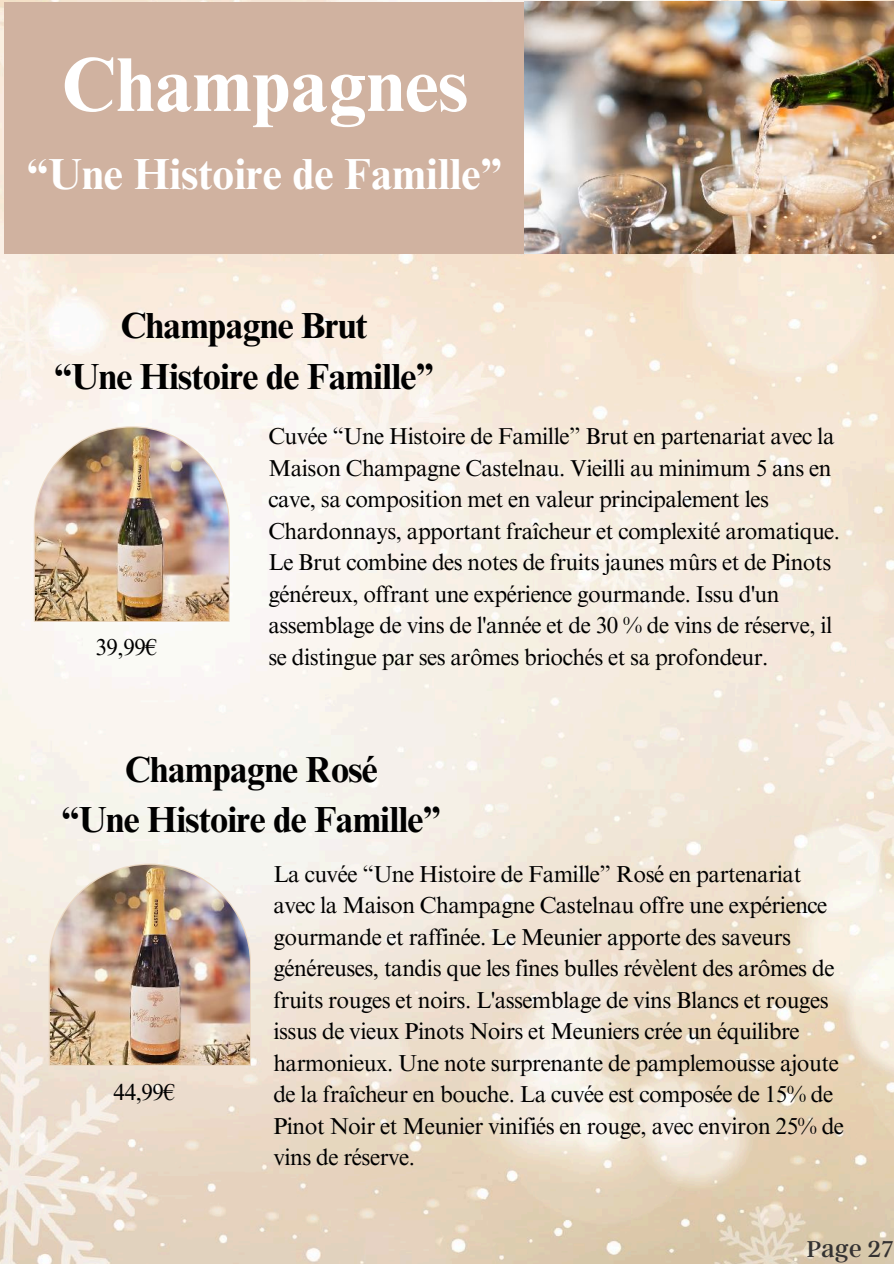
<style>
.page{position:relative;width:894px;height:1264px;background:#fff}
.page>*{position:absolute;margin:0;border:0;box-sizing:border-box;transform-origin:0 0}
.t1{font:700 76.5px "Times NRMT Pro";color:#fff}
.t2{font:700 43.5px "Times NRMT Pro";color:#fff}
.t3{font:700 36.3px/50.7px "Times NRMT Pro";letter-spacing:-.02em;color:#000;text-align:center}
.t4{font:25.5px "Argent CF";letter-spacing:.01em;color:#343232}
.t5{font:23.1px/31.5px "Times NRMT Pro";letter-spacing:-.02em;color:#000}
</style>
<div class="page">
<img style="left:0;top:0;width:893px;height:1263px">
<div style="left:5px;top:2px;width:518px;height:251px;background:#d0b2a0"></div>
<svg style="left:49px;top:863px;width:202px;height:203px"></svg>
<img style="left:50px;top:864px;width:200px;height:200px">
<img style="left:524px;top:2px;width:369px;height:251px">
<svg style="left:34px;top:426px;width:196px;height:196px"></svg>
<img style="left:35px;top:427px;width:193px;height:194px">
<p class="t1" style="left:61px;top:56px;width:408px">Champagnes</p>
<p class="t2" style="left:27px;top:157px;width:477px">“Une Histoire de Famille”</p>
<p class="t3" style="left:54px;top:304px;width:381px">Champagne Brut<br>“Une Histoire de Famille”</p>
<p class="t5" style="left:95px;top:634px;width:63px">39,99€</p>
<h2 class="t5" style="left:268px;top:423px;width:573px">Cuvée “Une Histoire de Famille” Brut en partenariat avec la Maison Champagne Castelnau. Vieilli au minimum 5 ans en cave, sa composition met en valeur principalement les Chardonnays, apportant fraîcheur et complexité aromatique.<br>Le Brut combine des notes de fruits jaunes mûrs et de Pinots généreux, offrant une expérience gourmande. Issu d'un assemblage de vins de l'année et de 30 % de vins de réserve, il se distingue par ses arômes briochés et sa profondeur.</h2>
<p class="t3" style="left:61px;top:748px;width:381px">Champagne Rosé<br>“Une Histoire de Famille”</p>
<p class="t5" style="left:114px;top:1079px;width:63px">44,99€</p>
<h2 class="t5" style="left:273px;top:860px;width:572px">La cuvée “Une Histoire de Famille” Rosé en partenariat avec la Maison Champagne Castelnau offre une expérience gourmande et raffinée. Le Meunier apporte des saveurs généreuses, tandis que les fines bulles révèlent des arômes de fruits rouges et noirs. L'assemblage de vins Blancs et rouges issus de vieux Pinots Noirs et Meuniers crée un équilibre harmonieux. Une note surprenante de pamplemousse ajoute de la fraîcheur en bouche. La cuvée est composée de 15% de Pinot Noir et Meunier vinifiés en rouge, avec environ 25% de vins de réserve.</h2>
<p class="t4" style="left:806px;top:1232px;width:88px">Page 27</p>
</div>
